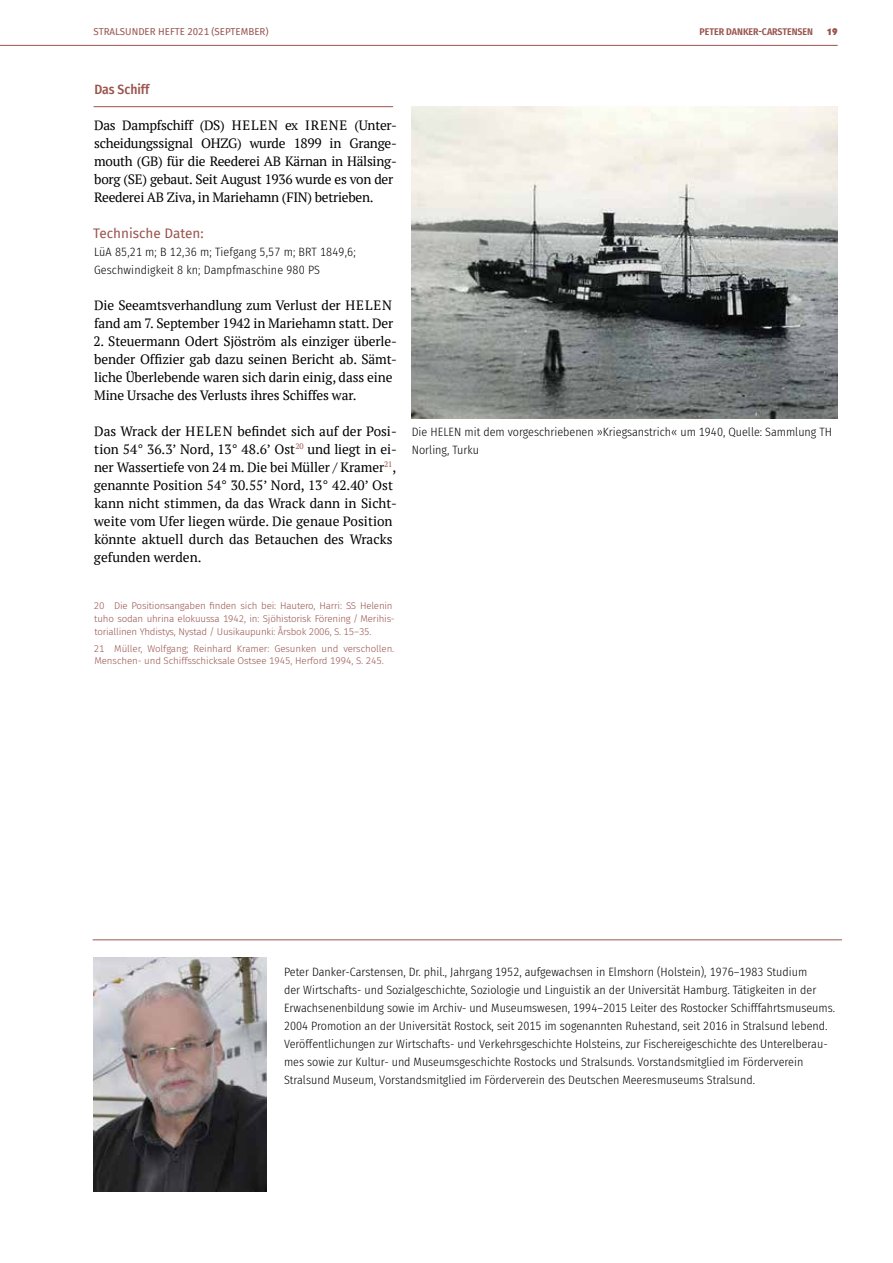
<style>
.page{position:relative;width:893px;height:1263px;background:#fff}
.page>*{position:absolute;margin:0;border:0;box-sizing:border-box;transform-origin:0 0}
.t1{font:13.5px/18px "PT Serif";letter-spacing:-.01em;color:#000}
.t2{font:13.5px "Fira Sans";color:#9a544e}
.t3{font:500 13.5px "Fira Sans Condensed";color:#9a544e}
.t4{font:300 12px/18px "Fira Sans Condensed";color:#000}
.t5{font:300 9.75px/12.8px "Fira Sans";letter-spacing:-.02em;color:#9a544e}
.t6{font:9.75px "Fira Sans";color:#9a544e}
.t7{font:600 9.75px "Fira Sans Condensed";color:#9a544e}
.t8{font:900 9.75px "Kabel IT Cby BT";color:#9a544e}
</style>
<div class="page">
<hr style="left:0;top:45px;width:838px;height:1px;background:#9a544e">
<hr style="left:93px;top:939px;width:749px;height:1px;background:#9a544e">
<hr style="left:94px;top:106px;width:299px;height:1px;background:#9a544e">
<img style="left:94px;top:958px;width:172px;height:234px">
<img style="left:411px;top:106px;width:427px;height:312px">
<p class="t6" style="left:94px;top:25px;width:176px">STRALSUNDER HEFTE 2021 (SEPTEMBER)</p>
<p class="t7" style="left:699px;top:24px;width:115px">PETER DANKER-CARSTENSEN</p>
<p class="t8" style="left:827px;top:26px;width:12px">19</p>
<p class="t3" style="left:94px;top:78px;width:57px">Das Schiff</p>
<p class="t1" style="left:94px;top:116px;width:304px">Das Dampfschiff (DS) HELEN ex IRENE (Unter&shy;scheidungssignal OHZG) wurde 1899 in Grange&shy;mouth (GB) für die Reederei AB Kärnan in Hälsing&shy;borg (SE) gebaut. Seit August 1936 wurde es von der Reederei AB Ziva, in Mariehamn (FIN) betrieben.</p>
<p class="t2" style="left:93px;top:223px;width:112px">TECHNISCHE DATEN:</p>
<p class="t4" style="left:94px;top:242px;width:263px">LüA 85,21 m; B 12,36 m; Tiefgang 5,57 m; BRT 1849,6;<br>Geschwindigkeit 8 kn; Dampfmaschine 980 PS</p>
<p class="t1" style="left:94px;top:296px;width:301px">Die Seeamtsverhandlung zum Verlust der HELEN fand am 7. September 1942 in Mariehamn statt. Der</p>
<p class="t1" style="left:93px;top:332px;width:305px">2. Steuermann Odert Sjöström als einziger überle&shy;bender Offizier gab dazu seinen Bericht ab. Sämt&shy;liche Überlebende waren sich darin einig, dass eine Mine Ursache des Verlusts ihres Schiffes war.</p>
<p class="t1" style="left:94px;top:422px;width:304px">Das Wrack der HELEN befindet sich auf der Posi&shy;tion 54° 36.3’ Nord, 13° 48.6’ Ost<sup>20</sup> und liegt in ei&shy;ner Wassertiefe von 24 m. Die bei Müller / Kramer<sup>21</sup>, genannte Position 54° 30.55’ Nord, 13° 42.40’ Ost kann nicht stimmen, da das Wrack dann in Sicht&shy;weite vom Ufer liegen würde. Die genaue Position könnte aktuell durch das Betauchen des Wracks gefunden werden.</p>
<p class="t5" style="left:94px;top:599px;width:302px">20 Die Positionsangaben finden sich bei: Hautero, Harri: SS Helenin tuho sodan uhrina elokuussa 1942, in: Sjöhistorisk Förening / Merihis&shy;toriallinen Yhdistys, Nystad / Uusikaupunki: Årsbok 2006, S. 15–35.</p>
<p class="t5" style="left:94px;top:642px;width:302px">21 Müller, Wolfgang; Reinhard Kramer: Gesunken und verschollen.<br>Menschen- und Schiffsschicksale Ostsee 1945, Herford 1994, S. 245.</p>
<p class="t4" style="left:412px;top:422px;width:422px">Die HELEN mit dem vorgeschriebenen »Kriegsanstrich« um 1940, Quelle: Sammlung TH<br>Norling, Turku</p>
<p class="t4" style="left:284px;top:962px;width:553px">Peter Danker-Carstensen, Dr. phil., Jahrgang 1952, aufgewachsen in Elmshorn (Holstein), 1976–1983 Studium<br>der Wirtschafts- und Sozialgeschichte, Soziologie und Linguistik an der Universität Hamburg. Tätigkeiten in der Erwachsenenbildung sowie im Archiv- und Museumswesen, 1994–2015 Leiter des Rostocker Schifffahrtsmuseums.<br>2004 Promotion an der Universität Rostock, seit 2015 im sogenannten Ruhestand, seit 2016 in Stralsund lebend.<br>Veröffentlichungen zur Wirtschafts- und Verkehrsgeschichte Holsteins, zur Fischereigeschichte des Unterelberau&shy;mes sowie zur Kultur- und Museumsgeschichte Rostocks und Stralsunds. Vorstandsmitglied im Förderverein Stralsund Museum, Vorstandsmitglied im Förderverein des Deutschen Meeresmuseums Stralsund.</p>
</div>
